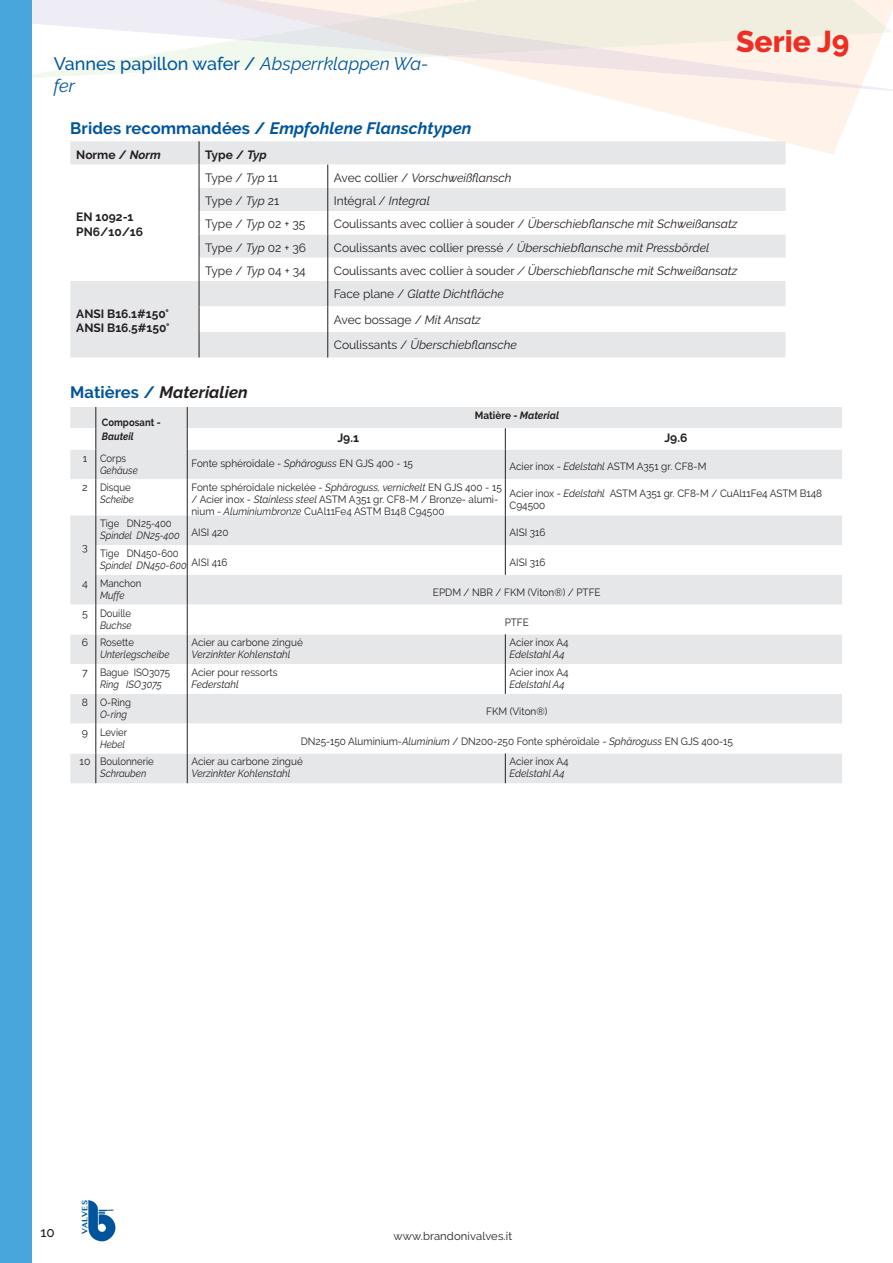
<style>
.page{position:relative;width:893px;height:1263px;background:#fff}
.page>*{position:absolute;margin:0;border:0;box-sizing:border-box;transform-origin:0 0}
.t1{font:800 30px "Raleway";color:#ee2e22}
.t2{font:500 18px/21.6px "Raleway";color:#01559d}
.t3{font:italic 700 16.5px "Raleway";letter-spacing:.005em;color:#01559d}
.t4{font:italic 700 16.5px "Raleway";letter-spacing:.005em;color:#231f20}
.t5{font:500 13.5px "Raleway";color:#231f20}
.t6{font:italic 12px "Raleway";color:#231f20}
.t7{font:12px "Raleway";color:#231f20}
.t8{font:700 12px/14.4px "Raleway";color:#231f20}
.t9{font:11.25px "Raleway";letter-spacing:.01em;color:#231f20}
.t10{font:10.5px/12px "Raleway";color:#231f20;scale:.95 1}
.t11{font:italic 10.5px "Raleway";color:#231f20;scale:.91 1}
.t12{font:10.5px "Raleway";color:#231f20;scale:.91 1}
.t13{font:italic 10.5px "Raleway";color:#231f20;scale:.95 1}
.t14{font:700 10.5px/13.5px "Raleway";letter-spacing:.005em;color:#231f20;scale:.9 1}
.t15{font:700 10.5px "Raleway";letter-spacing:.005em;color:#231f20;scale:.95 1}
.t16{font:10.5px "Raleway";color:#231f20}
.t17{font:700 7.8px "Lao MN";color:#01549b}
.s1{font-weight:400;font-style:italic}
.s2{font-style:normal}
.s3{font-style:italic}
.s4{font-style:normal;color:#01559d}
</style>
<div class="page">
<svg style="left:584px;top:92px;width:275px;height:62px;fill:#fef2e9"></svg>
<svg style="left:32px;top:0;width:861px;height:92px"></svg>
<svg style="left:165px;top:0;width:697px;height:88px"></svg>
<svg style="left:239px;top:0;width:647px;height:56px;background:#f1ece3"></svg>
<div style="left:70px;top:407px;width:772px;height:376px;background:#e6e7e9"></div>
<svg style="left:70px;top:515px;width:772px;height:238px"></svg>
<svg style="left:70px;top:428px;width:772px;height:87px"></svg>
<hr style="left:505px;top:449px;width:1px;height:30px;background:#231f20">
<hr style="left:505px;top:479px;width:1px;height:36px;background:#231f20">
<hr style="left:505px;top:515px;width:1px;height:30px;background:#231f20">
<hr style="left:505px;top:545px;width:1px;height:30px;background:#231f20">
<hr style="left:505px;top:634px;width:1px;height:30px;background:#231f20">
<hr style="left:505px;top:664px;width:1px;height:30px;background:#231f20">
<hr style="left:505px;top:753px;width:1px;height:30px;background:#231f20">
<svg style="left:505px;top:428px;width:1px;height:21px"></svg>
<svg style="left:96px;top:407px;width:1px;height:42px"></svg>
<svg style="left:187px;top:407px;width:1px;height:42px"></svg>
<hr style="left:96px;top:449px;width:1px;height:30px;background:#231f20">
<hr style="left:187px;top:449px;width:1px;height:30px;background:#231f20">
<hr style="left:96px;top:479px;width:1px;height:36px;background:#231f20">
<hr style="left:187px;top:479px;width:1px;height:36px;background:#231f20">
<hr style="left:96px;top:515px;width:1px;height:30px;background:#231f20">
<hr style="left:187px;top:515px;width:1px;height:30px;background:#231f20">
<hr style="left:96px;top:545px;width:1px;height:30px;background:#231f20">
<hr style="left:187px;top:545px;width:1px;height:30px;background:#231f20">
<hr style="left:96px;top:575px;width:1px;height:30px;background:#231f20">
<hr style="left:187px;top:575px;width:1px;height:30px;background:#231f20">
<svg style="left:96px;top:605px;width:1px;height:29px"></svg>
<svg style="left:187px;top:605px;width:1px;height:29px"></svg>
<hr style="left:96px;top:634px;width:1px;height:30px;background:#231f20">
<hr style="left:187px;top:634px;width:1px;height:30px;background:#231f20">
<hr style="left:96px;top:664px;width:1px;height:30px;background:#231f20">
<hr style="left:187px;top:664px;width:1px;height:30px;background:#231f20">
<hr style="left:96px;top:694px;width:1px;height:30px;background:#231f20">
<hr style="left:187px;top:694px;width:1px;height:30px;background:#231f20">
<svg style="left:96px;top:724px;width:1px;height:29px"></svg>
<svg style="left:187px;top:724px;width:1px;height:29px"></svg>
<hr style="left:96px;top:753px;width:1px;height:30px;background:#231f20">
<hr style="left:187px;top:753px;width:1px;height:30px;background:#231f20">
<div style="left:70px;top:141px;width:716px;height:216px;background:#e6e7e9"></div>
<svg style="left:70px;top:165px;width:716px;height:167px"></svg>
<svg style="left:199px;top:141px;width:1px;height:216px"></svg>
<svg style="left:327px;top:165px;width:1px;height:192px"></svg>
<svg style="left:88px;top:1200px;width:27px;height:41px"></svg>
<div style="left:0;top:0;width:32px;height:1263px;background:#48a6dc"></div>
<p class="t2" style="left:54px;top:53px;width:376px">Vannes papillon wafer / <span class="s1">Absperrklappen Wa&shy;fer</span></p>
<p class="t3" style="left:70px;top:119px;width:403px"><span class="s2">Brides recommandées /</span> Empfohlene Flanschtypen</p>
<p class="t8" style="left:76px;top:147px;width:86px">Norme / <span class="s3">Norm</span></p>
<p class="t8" style="left:205px;top:147px;width:63px">Type / <span class="s3">Typ</span></p>
<p class="t1" style="left:736px;top:25px;width:115px">Serie J9</p>
<p class="t8" style="left:76px;top:210px;width:68px">EN 1092-1<br>PN6/10/16</p>
<p class="t8" style="left:76px;top:306px;width:94px">ANSI B16.1#150°</p>
<p class="t8" style="left:76px;top:321px;width:95px">ANSI B16.5#150°</p>
<p class="t7" style="left:205px;top:171px;width:75px">Type / <span class="s3">Typ</span> 11</p>
<p class="t6" style="left:334px;top:171px;width:179px"><span class="s2">Avec collier /</span> Vorschweißflansch</p>
<p class="t7" style="left:205px;top:194px;width:76px">Type / <span class="s3">Typ</span> 21</p>
<p class="t7" style="left:334px;top:194px;width:98px">Intégral / <span class="s3">Integral</span></p>
<p class="t7" style="left:205px;top:217px;width:102px">Type / <span class="s3">Typ</span> 02 + 35</p>
<p class="t6" style="left:334px;top:217px;width:405px"><span class="s2">Coulissants avec collier à souder /</span> Überschiebflansche mit Schweißansatz</p>
<p class="t7" style="left:205px;top:240px;width:103px">Type / <span class="s3">Typ</span> 02 + 36</p>
<p class="t6" style="left:334px;top:240px;width:377px"><span class="s2">Coulissants avec collier pressé /</span> Überschiebflansche mit Pressbördel</p>
<p class="t7" style="left:205px;top:264px;width:102px">Type / <span class="s3">Typ</span> 04 + 34</p>
<p class="t6" style="left:334px;top:264px;width:405px"><span class="s2">Coulissants avec collier à souder</span> / Überschiebflansche mit Schweißansatz</p>
<p class="t6" style="left:334px;top:287px;width:172px"><span class="s2">Face plane /</span> Glatte Dichtfläche</p>
<p class="t7" style="left:334px;top:313px;width:149px">Avec bossage / <span class="s3">Mit Ansatz</span></p>
<p class="t6" style="left:334px;top:338px;width:185px"><span class="s2">Coulissants /</span> Überschiebflansche</p>
<p class="t4" style="left:70px;top:383px;width:179px"><span class="s4">Matières /</span> Materialien</p>
<p class="t14" style="left:102px;top:416px;width:67px">Composant -<br><span class="s3">Bauteil</span></p>
<p class="t15" style="left:475px;top:409px;width:90px">Matière - <span class="s3">Material</span></p>
<p class="t8" style="left:337px;top:430px;width:23px">J9.1</p>
<p class="t8" style="left:664px;top:430px;width:24px">J9.6</p>
<p class="t16" style="left:83px;top:452px;width:6px">1</p>
<p class="t12" style="left:100px;top:452px;width:30px">Corps</p>
<p class="t11" style="left:100px;top:464px;width:43px">Gehäuse</p>
<p class="t16" style="left:82px;top:481px;width:7px">2</p>
<p class="t12" style="left:100px;top:481px;width:35px">Disque</p>
<p class="t11" style="left:100px;top:493px;width:39px">Scheibe</p>
<p class="t10" style="left:191px;top:458px;width:235px">Fonte sphéroïdale - <span class="s3">Sphäroguss</span> EN GJS 400 - 15</p>
<p class="t10" style="left:510px;top:461px;width:209px">Acier inox - <span class="s3">Edelstahl</span> ASTM A351 gr. CF8-M</p>
<p class="t10" style="left:191px;top:482px;width:328px">Fonte sphéroïdale nickelée - <span class="s3">Sphäroguss, vernickelt</span> EN GJS 400 - 15 / Acier inox - <span class="s3">Stainless steel</span> ASTM A351 gr. CF8-M / Bronze- alumi&shy;nium - <span class="s3">Aluminiumbronze</span> CuAl11Fe4 ASTM B148 C94500</p>
<p class="t10" style="left:510px;top:488px;width:331px">Acier inox - <span class="s3">Edelstahl</span> ASTM A351 gr. CF8-M / CuAl11Fe4 ASTM B148<br>C94500</p>
<p class="t16" style="left:82px;top:541px;width:7px">3</p>
<p class="t12" style="left:100px;top:517px;width:80px">Tige DN25-400</p>
<p class="t11" style="left:100px;top:529px;width:89px">Spindel DN25-400</p>
<p class="t10" style="left:191px;top:526px;width:40px">AISI 420</p>
<p class="t10" style="left:510px;top:526px;width:39px">AISI 316</p>
<p class="t12" style="left:100px;top:547px;width:88px">Tige DN450-600</p>
<p class="t11" style="left:100px;top:559px;width:97px">Spindel DN450-600</p>
<p class="t10" style="left:191px;top:556px;width:39px">AISI 416</p>
<p class="t10" style="left:510px;top:556px;width:39px">AISI 316</p>
<p class="t16" style="left:82px;top:577px;width:7px">4</p>
<p class="t12" style="left:100px;top:577px;width:47px">Manchon</p>
<p class="t11" style="left:100px;top:589px;width:28px">Muffe</p>
<p class="t10" style="left:433px;top:586px;width:178px">EPDM / NBR / FKM (Viton®) / PTFE</p>
<p class="t16" style="left:82px;top:607px;width:7px">5</p>
<p class="t12" style="left:100px;top:607px;width:36px">Douille</p>
<p class="t11" style="left:100px;top:619px;width:36px">Buchse</p>
<p class="t10" style="left:505px;top:616px;width:27px">PTFE</p>
<p class="t16" style="left:82px;top:637px;width:8px">6</p>
<p class="t12" style="left:100px;top:637px;width:39px">Rosette</p>
<p class="t11" style="left:100px;top:649px;width:78px">Unterlegscheibe</p>
<p class="t10" style="left:191px;top:637px;width:119px">Acier au carbone zingué</p>
<p class="t13" style="left:191px;top:649px;width:106px">Verzinkter Kohlenstahl</p>
<p class="t10" style="left:510px;top:637px;width:64px">Acier inox A4</p>
<p class="t13" style="left:510px;top:649px;width:60px">Edelstahl A4</p>
<p class="t16" style="left:82px;top:666px;width:7px">7</p>
<p class="t12" style="left:100px;top:666px;width:78px">Bague ISO3075</p>
<p class="t11" style="left:100px;top:678px;width:70px">Ring ISO3075</p>
<p class="t10" style="left:191px;top:666px;width:92px">Acier pour ressorts</p>
<p class="t13" style="left:191px;top:678px;width:51px">Federstahl</p>
<p class="t10" style="left:510px;top:666px;width:64px">Acier inox A4</p>
<p class="t13" style="left:510px;top:678px;width:60px">Edelstahl A4</p>
<p class="t16" style="left:82px;top:696px;width:8px">8</p>
<p class="t12" style="left:100px;top:696px;width:36px">O-Ring</p>
<p class="t11" style="left:100px;top:708px;width:31px">O-ring</p>
<p class="t10" style="left:486px;top:705px;width:66px">FKM (Viton®)</p>
<p class="t16" style="left:82px;top:726px;width:8px">9</p>
<p class="t12" style="left:100px;top:726px;width:31px">Levier</p>
<p class="t11" style="left:100px;top:738px;width:29px">Hebel</p>
<p class="t10" style="left:301px;top:735px;width:456px">DN25-150 Aluminium-<span class="s3">Aluminium</span> / DN200-250 Fonte sphéroïdale - <span class="s3">Sphäroguss</span> EN GJS 400-15</p>
<p class="t16" style="left:80px;top:756px;width:12px">10</p>
<p class="t12" style="left:100px;top:756px;width:61px">Boulonnerie</p>
<p class="t11" style="left:100px;top:768px;width:52px">Schrauben</p>
<p class="t10" style="left:191px;top:756px;width:119px">Acier au carbone zingué</p>
<p class="t13" style="left:191px;top:768px;width:106px">Verzinkter Kohlenstahl</p>
<p class="t10" style="left:510px;top:756px;width:64px">Acier inox A4</p>
<p class="t13" style="left:510px;top:768px;width:60px">Edelstahl A4</p>
<p class="t5" style="left:40px;top:1225px;width:16px">10</p>
<p class="t17" style="left:80px;top:1233px;width:35px;rotate:-90deg">VALVES</p>
<p class="t9" style="left:394px;top:1229px;width:120px">www.brandonivalves.it</p>
</div>
